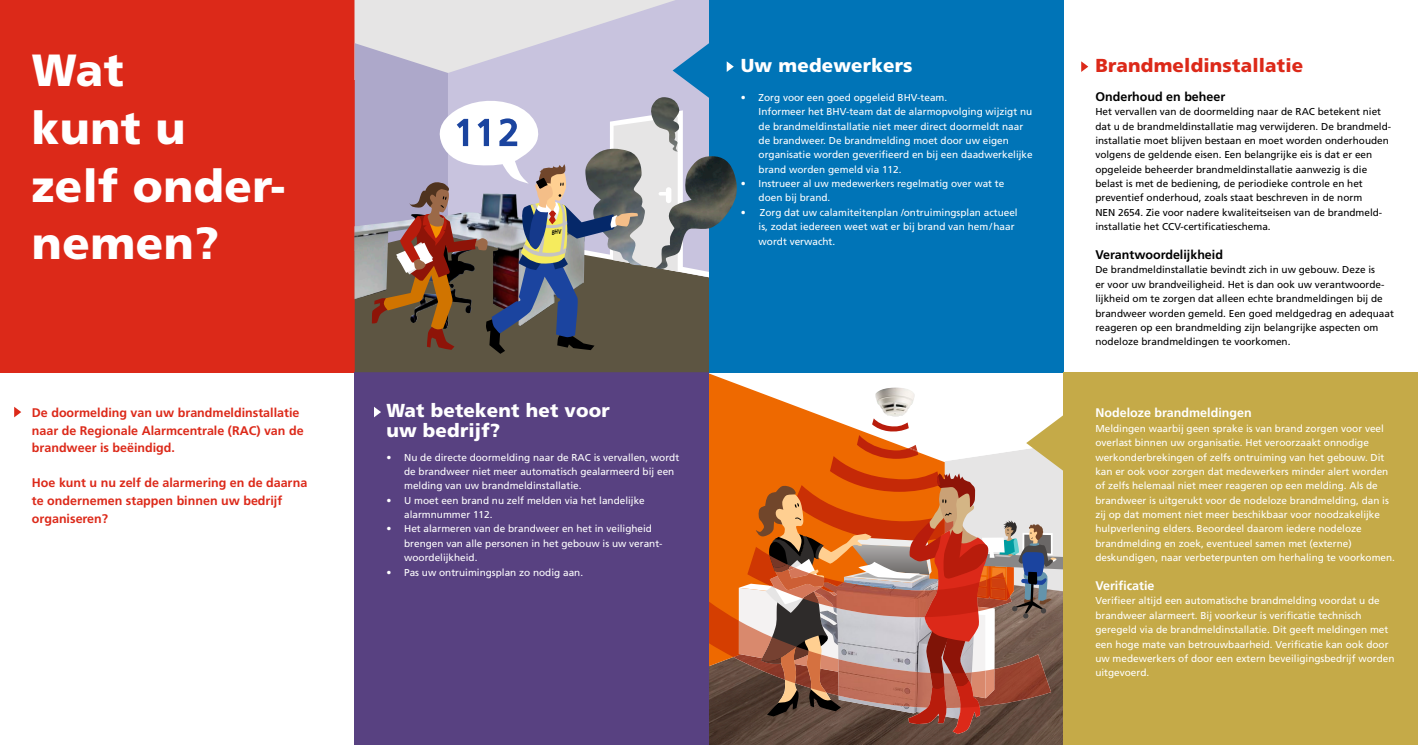
<style>
.page{position:relative;width:1418px;height:745px;background:#fff}
.page>*{position:absolute;margin:0;border:0;box-sizing:border-box;transform-origin:0 0}
.t1{font:900 45px/57.5px "Frutiger LT Std";letter-spacing:.01em;color:#fff}
.t2{font:900 18.75px/19.4px "Frutiger LT Std";letter-spacing:.01em;color:#fff}
.t3{font:900 18.75px "Frutiger LT Std";letter-spacing:.01em;color:#dc2919}
.t4{font:700 12.5px/17.5px "Frutiger LT Std";color:#dc2919}
.t5{font:700 12.5px "Frutiger LT Std";color:#000}
.t6{font:700 12.5px "Frutiger LT Std";color:#fff}
.t7{font:10px/14.4px "Frutiger LT Std";color:#fff}
.t8{font:10px/14.4px "Frutiger LT Std";color:#000}
</style>
<div class="page">
<img style="left:709px;top:733px;width:354px;height:11px">
<div style="left:709px;top:0;width:354px;height:372px;background:#0074b7"></div>
<div style="left:0;top:0;width:354px;height:372px;background:#dc2919"></div>
<div style="left:354px;top:372px;width:355px;height:372px;background:#584181"></div>
<div style="left:1063px;top:372px;width:354px;height:372px;background:#c5aa48"></div>
<svg style="left:14px;top:407px;width:7px;height:10px"></svg>
<svg style="left:374px;top:407px;width:7px;height:10px"></svg>
<svg style="left:726px;top:61px;width:7px;height:11px"></svg>
<svg style="left:1081px;top:61px;width:7px;height:11px"></svg>
<svg style="left:709px;top:372px;width:354px;height:361px"></svg>
<div style="left:354px;top:0;width:355px;height:80px;background:#e6e5e5"></div>
<div style="left:354px;top:353px;width:355px;height:19px;background:#5d5542"></div>
<svg style="left:542px;top:0;width:167px;height:43px;fill:#c8c3de"></svg>
<img style="left:710px;top:156px;width:26px;height:72px">
<svg style="left:354px;top:43px;width:356px;height:310px;background:#98929a"></svg>
<h1 class="t1" style="left:32px;top:42px;width:255px">Wat<br>kunt u<br>zelf onder&shy;nemen?</h1>
<p class="t4" style="left:32px;top:404px;width:273px">De doormelding van uw brandmeldinstallatie naar de Regionale Alarmcentrale (RAC) van de brandweer is beëindigd.</p>
<p class="t4" style="left:32px;top:474px;width:277px">Hoe kunt u nu zelf de alarmering en de daarna te ondernemen stappen binnen uw bedrijf organiseren?</p>
<h2 class="t2" style="left:741px;top:56px;width:173px">Uw medewerkers</h2>
<p class="t7" style="left:758px;top:90px;width:275px;text-indent:-18px">• Zorg voor een goed opgeleid BHV-team.<br>Informeer het BHV-team dat de alarmopvolging wijzigt nu de brandmeldinstallatie niet meer direct doormeldt naar de brandweer. De brandmelding moet door uw eigen organisatie worden geverifieerd en bij een daadwerkelijke brand worden gemeld via 112.</p>
<p class="t7" style="left:758px;top:176px;width:247px;text-indent:-18px">• Instrueer al uw medewerkers regelmatig over wat te doen bij brand.</p>
<p class="t7" style="left:758px;top:205px;width:261px;text-indent:-18px">• Zorg dat uw calamiteitenplan /ontruimingsplan actueel is, zodat iedereen weet wat er bij brand van hem/haar wordt verwacht.</p>
<h2 class="t2" style="left:386px;top:401px;width:225px">Wat betekent het voor uw bedrijf?</h2>
<p class="t7" style="left:404px;top:449px;width:277px;text-indent:-18px">• Nu de directe doormelding naar de RAC is vervallen, wordt de brandweer niet meer automatisch gealarmeerd bij een melding van uw brandmeldinstallatie.</p>
<p class="t7" style="left:404px;top:492px;width:242px;text-indent:-18px">• U moet een brand nu zelf melden via het landelijke alarmnummer 112.</p>
<p class="t7" style="left:404px;top:521px;width:259px;text-indent:-18px">• Het alarmeren van de brandweer en het in veiligheid brengen van alle personen in het gebouw is uw verant&shy;woordelijkheid.</p>
<p class="t7" style="left:386px;top:564px;width:198px">• Pas uw ontruimingsplan zo nodig aan.</p>
<h2 class="t3" style="left:1095px;top:54px;width:209px">Brandmeldinstallatie</h2>
<p class="t5" style="left:1095px;top:89px;width:131px">Onderhoud en beheer</p>
<p class="t8" style="left:1095px;top:104px;width:297px">Het vervallen van de doormelding naar de RAC betekent niet dat u de brandmeldinstallatie mag verwijderen. De brandmeld&shy;installatie moet blijven bestaan en moet worden onderhouden volgens de geldende eisen. Een belangrijke eis is dat er een opgeleide beheerder brandmeldinstallatie aanwezig is die belast is met de bediening, de periodieke controle en het preventief onderhoud, zoals staat beschreven in de norm<br>NEN 2654. Zie voor nadere kwaliteitseisen van de brandmeld&shy;installatie het CCV-certificatieschema.</p>
<p class="t5" style="left:1095px;top:247px;width:129px">Verantwoordelijkheid</p>
<p class="t8" style="left:1095px;top:263px;width:300px">De brandmeldinstallatie bevindt zich in uw gebouw. Deze is<br>er voor uw brandveiligheid. Het is dan ook uw verantwoorde&shy;lijkheid om te zorgen dat alleen echte brandmeldingen bij de brandweer worden gemeld. Een goed meldgedrag en adequaat reageren op een brandmelding zijn belangrijke aspecten om nodeloze brandmeldingen te voorkomen.</p>
<p class="t6" style="left:1095px;top:405px;width:158px">Nodeloze brandmeldingen</p>
<p class="t7" style="left:1095px;top:421px;width:301px">Meldingen waarbij geen sprake is van brand zorgen voor veel overlast binnen uw organisatie. Het veroorzaakt onnodige werkonderbrekingen of zelfs ontruiming van het gebouw. Dit kan er ook voor zorgen dat medewerkers minder alert worden of zelfs helemaal niet meer reageren op een melding. Als de brandweer is uitgerukt voor de nodeloze brandmelding, dan is zij op dat moment niet meer beschikbaar voor noodzakelijke hulpverlening elders. Beoordeel daarom iedere nodeloze brandmelding en zoek, eventueel samen met (externe) deskundigen, naar verbeterpunten om herhaling te voorkomen.</p>
<p class="t6" style="left:1095px;top:578px;width:61px">Verificatie</p>
<p class="t7" style="left:1095px;top:593px;width:300px">Verifieer altijd een automatische brandmelding voordat u de brandweer alarmeert. Bij voorkeur is verificatie technisch geregeld via de brandmeldinstallatie. Dit geeft meldingen met een hoge mate van betrouwbaarheid. Verificatie kan ook door uw medewerkers of door een extern beveiligingsbedrijf worden uitgevoerd.</p>
</div>
